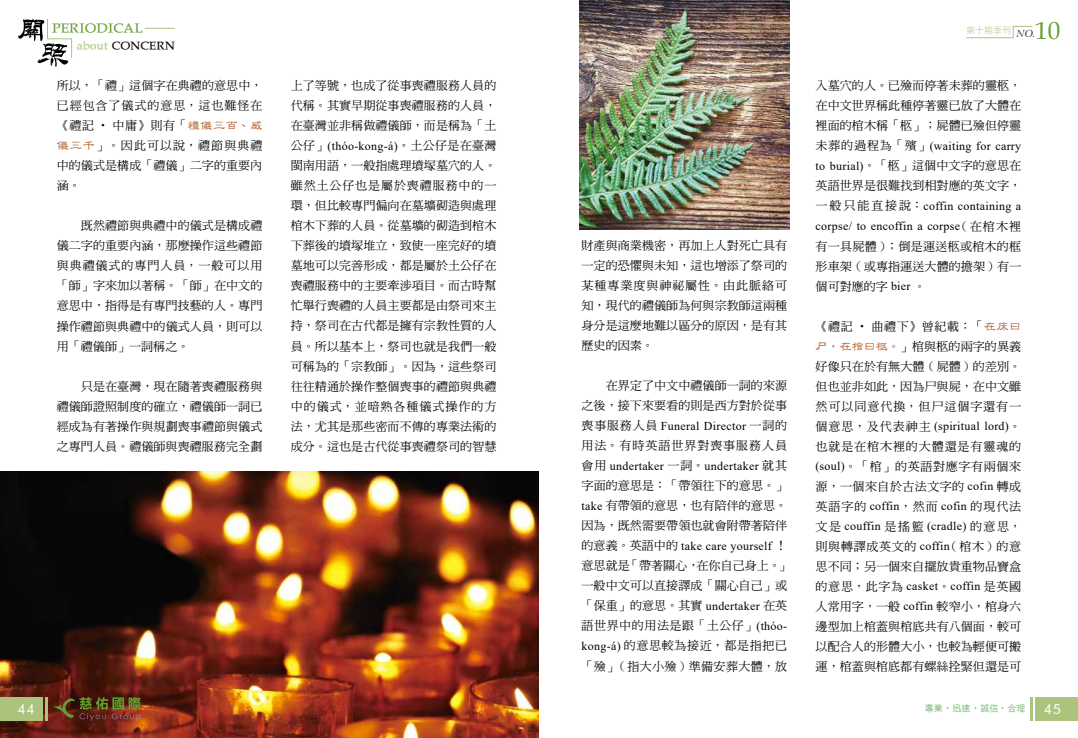
<style>
.page{position:relative;width:1078px;height:738px;background:#fff}
.page>*{position:absolute;margin:0;border:0;box-sizing:border-box;transform-origin:0 0}
.t1{font:25px "Book Antiqua";color:#669f31}
.t2{font:14px "DF Wei Bei Md HKP BF";color:#669f31}
.t3{font:14px "Futura BT";color:#fff}
.t4{font:12px/20px "DF Ming Md HK BF";letter-spacing:.01em;color:#000;text-align:justify}
.t5{font:12px/20px "Times New Roman";letter-spacing:.025em;color:#000}
.t6{font:12px "DF Ming Md HK BF";letter-spacing:.08em;color:#000}
.t7{font:12px "DF Wei Bei Md HKP BF";color:#000}
.t8{font:9px "DF Li Hei Lt HK BF";color:#3c9f38}
.t9{font:9px "DF Li Hei Lt HK BF";color:#abc37c}
.s1{color:#abc37c}
.s2{font-family:"DF Li Shu Md HK BF";color:#b36330}
.s3{font-family:"DF Ming Md HK BF"}
.s4{font-family:"Times New Roman"}
.s5{font-family:"Bernhard Modern BT";font-weight:700;font-style:italic;font-size:10px;color:#3e3a39}
</style>
<div class="page">
<div style="left:1035px;top:696px;width:42px;height:24px;background:#abc37c"></div>
<hr style="left:1029px;top:696px;width:3px;height:24px;background:#abc37c">
<svg style="left:966px;top:26px;width:66px;height:12px"></svg>
<hr style="left:145px;top:28px;width:30px;height:1px;background:#abc37c">
<svg style="left:18px;top:19px;width:54px;height:48px"></svg>
<img style="left:0;top:471px;width:539px;height:266px">
<img style="left:579px;top:0;width:210px;height:230px">
<div style="left:0;top:696px;width:43px;height:24px;background:#abc37c"></div>
<hr style="left:45px;top:696px;width:3px;height:24px;background:#abc37c">
<svg style="left:54px;top:696px;width:87px;height:24px;background:#633e1d"></svg>
<p class="t2" style="left:52px;top:20px;width:92px">PERIODICAL</p>
<p class="t7" style="left:77px;top:39px;width:100px"><span class="s1">about</span> CONCERN</p>
<p class="t4" style="left:57px;top:75px;width:207px">所以，「禮」這個字在典禮的意思中，已經包含了儀式的意思，這也難怪在《禮記 ‧ 中庸》則有「<span class="s2">禮儀三百、威儀三千</span>」。因此可以說，禮節與典禮中的儀式是構成「禮儀」二字的重要內涵。</p>
<p class="t4" style="left:57px;top:215px;width:207px">　　既然禮節與典禮中的儀式是構成禮儀二字的重要內涵，那麼操作這些禮節與典禮儀式的專門人員，一般可以用「師」字來加以著稱。「師」在中文的意思中，指得是有專門技藝的人。專門操作禮節與典禮中的儀式人員，則可以用「禮儀師」一詞稱之。</p>
<p class="t4" style="left:57px;top:375px;width:207px">　　只是在臺灣，現在隨著喪禮服務與禮儀師證照制度的確立，禮儀師一詞已經成為有著操作與規劃喪事禮節與儀式之專門人員。禮儀師與喪禮服務完全劃</p>
<p class="t4" style="left:291px;top:75px;width:207px">上了等號，也成了從事喪禮服務人員的代稱。其實早期從事喪禮服務的人員，在臺灣並非稱做禮儀師，而是稱為「土</p>
<p class="t5" style="left:291px;top:135px;width:207px"><span class="s3">公仔」</span>(thóo-kong-á)<span class="s3">。土公仔是在臺灣</span></p>
<p class="t4" style="left:291px;top:155px;width:207px">閩南用語，一般指處理墳塚墓穴的人。雖然土公仔也是屬於喪禮服務中的一環，但比較專門偏向在墓壙砌造與處理棺木下葬的人員。從墓壙的砌造到棺木下葬後的墳塚堆立，致使一座完好的墳墓地可以完善形成，都是屬於土公仔在喪禮服務中的主要牽涉項目。而古時幫忙舉行喪禮的人員主要都是由祭司來主持，祭司在古代都是擁有宗教性質的人員。所以基本上，祭司也就是我們一般可稱為的「宗教師」。因為，這些祭司往往精通於操作整個喪事的禮節與典禮中的儀式，並暗熟各種儀式操作的方法，尤其是那些密而不傳的專業法術的成分。這也是古代從事喪禮祭司的智慧</p>
<p class="t3" style="left:17px;top:699px;width:19px">44</p>
<p class="t4" style="left:581px;top:235px;width:207px">財產與商業機密，再加上人對死亡具有一定的恐懼與未知，這也增添了祭司的某種專業度與神祕屬性。由此脈絡可知，現代的禮儀師為何與宗教師這兩種身分是這麼地難以區分的原因，是有其歷史的因素。</p>
<p class="t4" style="left:581px;top:375px;width:207px">　　在界定了中文中禮儀師一詞的來源之後，接下來要看的則是西方對於從事</p>
<p class="t5" style="left:581px;top:415px;width:207px"><span class="s3">喪事服務人員</span> Funeral Director <span class="s3">一詞的</span></p>
<p class="t6" style="left:581px;top:439px;width:207px">用法。有時英語世界對喪事服務人員</p>
<p class="t5" style="left:581px;top:455px;width:207px"><span class="s3">會用</span> undertaker <span class="s3">一詞。</span>undertaker <span class="s3">就其</span></p>
<p class="t4" style="left:581px;top:475px;width:207px">字面的意思是：「帶領往下的意思。」<span class="s4">take</span> 有帶領的意思，也有陪伴的意思。因為，既然需要帶領也就會附帶著陪伴</p>
<p class="t5" style="left:581px;top:535px;width:207px"><span class="s3">的意義。英語中的</span> take care yourself <span class="s3">！</span></p>
<p class="t4" style="left:581px;top:555px;width:210px;text-align:left">意思就是「帶著關心，在你自己身上。」一般中文可以直接譯成「關心自己」或「保重」的意思。其實 <span class="s4">undertaker</span> 在英語世界中的用法是跟「土公仔」<span class="s4">(thóo&shy;kong-á)</span> 的意思較為接近，都是指把已「殮」( 指大小殮 ) 準備安葬大體，放</p>
<p class="t9" style="left:965px;top:26px;width:71px">第十期季刊 <span class="s5">NO.</span></p>
<h1 class="t1" style="left:1035px;top:13px;width:26px">10</h1>
<p class="t4" style="left:815px;top:76px;width:207px">入墓穴的人。已殮而停著未葬的靈柩，在中文世界稱此種停著靈已放了大體在裡面的棺木稱「柩」；屍體已殮但停靈</p>
<p class="t5" style="left:815px;top:135px;width:207px"><span class="s3">未葬的過程為「殯」</span>(waiting for carry</p>
<p class="t4" style="left:815px;top:156px;width:207px"><span class="s4">to burial)</span>。「柩」這個中文字的意思在英語世界是很難找到相對應的英文字，</p>
<p class="t5" style="left:815px;top:195px;width:207px"><span class="s3">一般只能直接說：</span>coffin containing a corpse/ to encoffin a corpse<span class="s3">( 在棺木裡</span></p>
<p class="t4" style="left:815px;top:236px;width:207px">有一具屍體 )；倒是運送柩或棺木的框形車架 ( 或專指運送大體的擔架 ) 有一個可對應的字 <span class="s4">bier</span> 。</p>
<p class="t4" style="left:815px;top:316px;width:207px">《禮記 ‧ 曲禮下》曾紀載：「<span class="s2">在床曰尸，在棺曰柩。</span>」棺與柩的兩字的異義好像只在於有無大體 ( 屍體 ) 的差別。但也並非如此，因為尸與屍，在中文雖然可以同意代換，但尸這個字還有一</p>
<p class="t5" style="left:815px;top:415px;width:207px"><span class="s3">個意思，及代表神主</span> (spiritual lord)<span class="s3">。</span></p>
<p class="t4" style="left:815px;top:436px;width:207px">也就是在棺木裡的大體還是有靈魂的<span class="s4">(soul)</span>。「棺」的英語對應字有兩個來源，一個來自於古法文字的 <span class="s4">cofin</span> 轉成英語字的 <span class="s4">coffin</span>，然而 <span class="s4">cofin</span> 的現代法</p>
<p class="t5" style="left:815px;top:515px;width:207px"><span class="s3">文是</span> couffin <span class="s3">是搖籃</span> (cradle) <span class="s3">的意思，</span></p>
<p class="t4" style="left:815px;top:536px;width:207px">則與轉譯成英文的 <span class="s4">coffin</span>( 棺木 ) 的意思不同；另一個來自擺放貴重物品寶盒</p>
<p class="t5" style="left:815px;top:575px;width:207px"><span class="s3">的意思，此字為</span> casket<span class="s3">。</span>coffin <span class="s3">是英國</span></p>
<p class="t4" style="left:815px;top:596px;width:207px">人常用字，一般 <span class="s4">coffin</span> 較窄小，棺身六邊型加上棺蓋與棺底共有八個面，較可以配合人的形體大小，也較為輕便可搬運，棺蓋與棺底都有螺絲拴緊但還是可</p>
<p class="t8" style="left:924px;top:703px;width:102px">專業‧迅速‧誠信‧合理</p>
<p class="t3" style="left:1043px;top:700px;width:19px">45</p>
</div>
